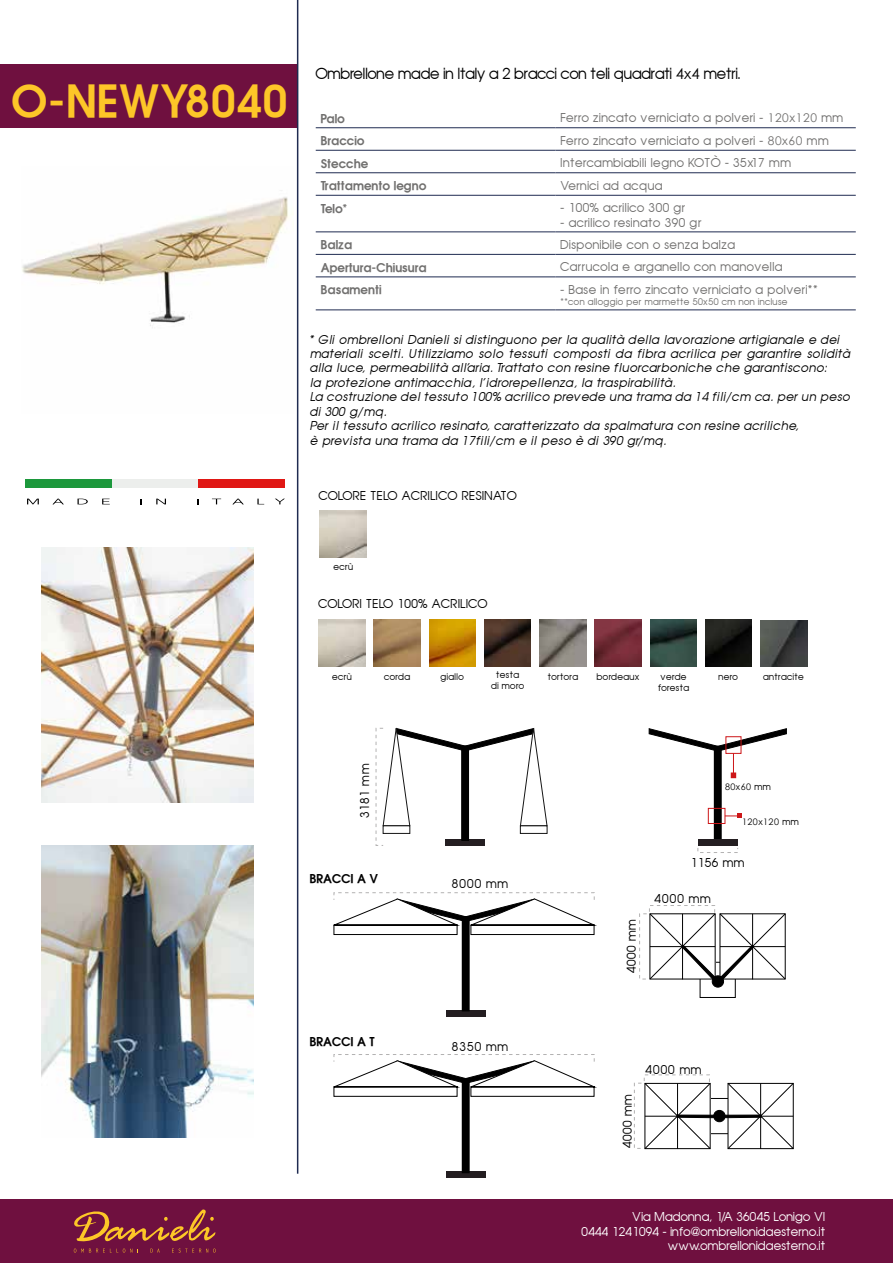
<style>
.page{position:relative;width:893px;height:1263px;background:#fff}
.page>*{position:absolute;margin:0;border:0;box-sizing:border-box;transform-origin:0 0}
.t1{font:700 43.5px "Trendex SSK Semi";color:#fdc628}
.t2{font:15px "Trendex SSK";color:#000}
.t3{font:12px/14.4px "Trendex SSK Italic";letter-spacing:.05em;color:#000}
.t4{font:12px "Trendex SSK";letter-spacing:.05em;color:#71706f}
.t5{font:12px "Trendex SSK";letter-spacing:.05em;color:#000}
.t6{font:12px/14.4px "Trendex SSK";letter-spacing:.025em;color:#fff;text-align:right}
.t7{font:700 12px "Trendex SSK Semi";color:#71706f}
.t8{font:700 12px "Trendex SSK Semi";color:#000}
.t9{font:9px/10.8px "Trendex SSK";letter-spacing:.05em;color:#000;text-align:center}
.t10{font:9px "Trendex SSK";letter-spacing:.05em;color:#71706f}
.t11{font:9px "Century Gothic";letter-spacing:.05em;color:#000}
.s1{font-family:"Century Gothic"}
.s2{font-family:"Trendex SSK"}
</style>
<div class="page">
<div style="left:0;top:64px;width:298px;height:64px;background:#6f103f"></div>
<hr style="left:297px;top:0;width:1px;height:1174px;background:#1f2b51">
<div style="left:26px;top:479px;width:86px;height:8px;background:#1c983c"></div>
<div style="left:112px;top:479px;width:86px;height:8px;background:#eceeec"></div>
<div style="left:198px;top:479px;width:87px;height:8px;background:#e01714"></div>
<svg style="left:27px;top:499px;width:12px;height:5px"></svg>
<svg style="left:53px;top:499px;width:11px;height:5px"></svg>
<svg style="left:78px;top:499px;width:10px;height:5px"></svg>
<svg style="left:102px;top:499px;width:8px;height:5px"></svg>
<svg style="left:156px;top:499px;width:10px;height:5px"></svg>
<svg style="left:212px;top:499px;width:9px;height:5px"></svg>
<svg style="left:232px;top:499px;width:12px;height:5px"></svg>
<svg style="left:257px;top:499px;width:7px;height:5px"></svg>
<svg style="left:275px;top:499px;width:10px;height:5px"></svg>
<hr style="left:316px;top:127px;width:239px;height:1px;background:#1f2b51">
<hr style="left:555px;top:127px;width:301px;height:1px;background:#1f2b51">
<hr style="left:316px;top:150px;width:239px;height:1px;background:#1f2b51">
<hr style="left:555px;top:150px;width:301px;height:1px;background:#1f2b51">
<hr style="left:316px;top:254px;width:239px;height:1px;background:#1f2b51">
<hr style="left:555px;top:254px;width:301px;height:1px;background:#1f2b51">
<hr style="left:316px;top:276px;width:239px;height:1px;background:#1f2b51">
<hr style="left:555px;top:276px;width:301px;height:1px;background:#1f2b51">
<hr style="left:316px;top:309px;width:239px;height:1px;background:#1f2b51">
<hr style="left:555px;top:309px;width:301px;height:1px;background:#1f2b51">
<hr style="left:316px;top:172px;width:239px;height:1px;background:#1f2b51">
<hr style="left:555px;top:172px;width:301px;height:1px;background:#1f2b51">
<hr style="left:316px;top:195px;width:239px;height:1px;background:#1f2b51">
<hr style="left:555px;top:195px;width:301px;height:1px;background:#1f2b51">
<hr style="left:316px;top:231px;width:239px;height:1px;background:#1f2b51">
<hr style="left:555px;top:231px;width:301px;height:1px;background:#1f2b51">
<div style="left:0;top:1199px;width:893px;height:64px;background:#6f103f"></div>
<svg style="left:74px;top:1209px;width:142px;height:43px"></svg>
<img style="left:22px;top:197px;width:267px;height:131px">
<img style="left:41px;top:548px;width:213px;height:254px">
<img style="left:41px;top:845px;width:213px;height:293px">
<img style="left:319px;top:620px;width:46px;height:46px">
<img style="left:374px;top:620px;width:46px;height:46px">
<img style="left:650px;top:620px;width:47px;height:46px">
<img style="left:429px;top:620px;width:47px;height:46px">
<img style="left:705px;top:620px;width:47px;height:46px">
<img style="left:484px;top:620px;width:47px;height:46px">
<img style="left:540px;top:620px;width:46px;height:46px">
<img style="left:761px;top:620px;width:46px;height:46px">
<img style="left:595px;top:620px;width:46px;height:46px">
<img style="left:320px;top:511px;width:46px;height:46px">
<div style="left:700px;top:962px;width:36px;height:36px;border:1px solid #000"></div>
<div style="left:714px;top:746px;width:7px;height:94px;background:#000"></div>
<div style="left:445px;top:839px;width:40px;height:6px;background:#241e21"></div>
<div style="left:462px;top:746px;width:7px;height:94px;background:#000"></div>
<div style="left:461px;top:746px;width:8px;height:94px;border:1px solid #000"></div>
<div style="left:520px;top:825px;width:27px;height:9px;border:1px solid #151515"></div>
<svg style="left:382px;top:727px;width:166px;height:100px"></svg>
<div style="left:383px;top:825px;width:27px;height:9px;border:1px solid #151515"></div>
<svg style="left:649px;top:728px;width:138px;height:50px"></svg>
<div style="left:708px;top:808px;width:17px;height:16px;border:1px solid #cd1719"></div>
<svg style="left:725px;top:814px;width:16px;height:4px"></svg>
<div style="left:446px;top:1010px;width:40px;height:6px;background:#241e21"></div>
<div style="left:462px;top:917px;width:7px;height:94px;background:#000"></div>
<svg style="left:333px;top:898px;width:262px;height:37px"></svg>
<div style="left:698px;top:840px;width:40px;height:6px;background:#241e21"></div>
<svg style="left:649px;top:913px;width:137px;height:70px"></svg>
<div style="left:712px;top:976px;width:11px;height:11px;background:#000;border-radius:50%"></div>
<div style="left:712px;top:975px;width:12px;height:12px;border:1px solid #000;border-radius:50%"></div>
<svg style="left:644px;top:1083px;width:150px;height:66px"></svg>
<div style="left:639px;top:913px;width:8px;height:66px;border:1px dashed #b3b2b2"></div>
<div style="left:649px;top:905px;width:66px;height:8px;border:1px dashed #b3b2b2"></div>
<div style="left:634px;top:1083px;width:8px;height:65px;border:1px dashed #b3b2b2"></div>
<div style="left:698px;top:848px;width:40px;height:5px;border:1px dashed #b3b2b2"></div>
<div style="left:376px;top:728px;width:7px;height:118px;border:1px dashed #b3b2b2"></div>
<div style="left:334px;top:892px;width:260px;height:8px;border:1px dashed #b3b2b2"></div>
<div style="left:446px;top:1172px;width:40px;height:6px;background:#241e21"></div>
<div style="left:462px;top:1078px;width:7px;height:95px;background:#000"></div>
<svg style="left:333px;top:1060px;width:262px;height:37px"></svg>
<div style="left:334px;top:1054px;width:260px;height:8px;border:1px dashed #b3b2b2"></div>
<h1 class="t1" style="left:11px;top:73px;width:279px">O-NEWY8040</h1>
<p class="t2" style="left:316px;top:64px;width:426px">Ombrellone made in Italy a 2 bracci con teli quadrati <span class="s1">4x4</span> metri.</p>
<p class="t7" style="left:321px;top:110px;width:26px">Palo</p>
<p class="t4" style="left:561px;top:110px;width:284px">Ferro zincato verniciato a polveri - <span class="s1">120x120</span> mm</p>
<p class="t7" style="left:321px;top:133px;width:45px">Braccio</p>
<p class="t4" style="left:561px;top:133px;width:270px">Ferro zincato verniciato a polveri - <span class="s1">80x60</span> mm</p>
<p class="t7" style="left:321px;top:155px;width:49px">Stecche</p>
<p class="t4" style="left:561px;top:155px;width:232px">Intercambiabili legno KOTÒ - 35x17 mm</p>
<p class="t7" style="left:321px;top:178px;width:107px">Trattamento legno</p>
<p class="t4" style="left:561px;top:178px;width:103px">Vernici ad acqua</p>
<p class="t7" style="left:321px;top:200px;width:28px">Telo*</p>
<p class="t4" style="left:561px;top:200px;width:126px">- 100% acrilico 300 gr</p>
<p class="t4" style="left:561px;top:215px;width:142px">- acrilico resinato 390 gr</p>
<p class="t7" style="left:321px;top:237px;width:33px">Balza</p>
<p class="t4" style="left:561px;top:237px;width:176px">Disponibile con o senza balza</p>
<p class="t7" style="left:321px;top:259px;width:107px">Apertura-Chiusura</p>
<p class="t4" style="left:561px;top:259px;width:223px">Carrucola e arganello con manovella</p>
<p class="t7" style="left:321px;top:282px;width:62px">Basamenti</p>
<p class="t4" style="left:561px;top:282px;width:259px">- Base in ferro zincato verniciato a polveri**</p>
<p class="t10" style="left:561px;top:296px;width:228px">**con alloggio per marmette 50x50 cm non incluse</p>
<p class="t3" style="left:310px;top:332px;width:541px">* Gli ombrelloni Danieli si distinguono per la qualità della lavorazione artigianale e dei materiali scelti. Utilizziamo solo tessuti composti da fibra acrilica per garantire solidità alla luce, permeabilità all’aria. Trattato con resine fluorcarboniche che garantiscono:<br>la protezione antimacchia, l’idrorepellenza, la traspirabilità.<br>La costruzione del tessuto 100% acrilico prevede una trama da 14 fili/cm ca. per un peso di 300 g/mq.<br>Per il tessuto acrilico resinato, caratterizzato da spalmatura con resine acriliche,<br>è prevista una trama da 17fili/cm e il peso è di 390 gr/mq.</p>
<p class="t5" style="left:319px;top:488px;width:199px">COLORE TELO ACRILICO RESINATO</p>
<p class="t9" style="left:333px;top:561px;width:21px">ecrù</p>
<p class="t5" style="left:319px;top:596px;width:170px">COLORI TELO 100% ACRILICO</p>
<p class="t9" style="left:332px;top:671px;width:21px">ecrù</p>
<p class="t9" style="left:384px;top:671px;width:27px">corda</p>
<p class="t9" style="left:441px;top:671px;width:25px">giallo</p>
<p class="t9" style="left:491px;top:669px;width:34px">testa<br>di moro</p>
<p class="t9" style="left:548px;top:671px;width:32px">tortora</p>
<p class="t9" style="left:597px;top:671px;width:44px">bordeaux</p>
<p class="t9" style="left:658px;top:671px;width:32px;text-align:left">verde foresta</p>
<p class="t9" style="left:718px;top:671px;width:21px">nero</p>
<p class="t9" style="left:763px;top:671px;width:42px">antracite</p>
<p class="t5" style="left:357px;top:818px;width:55px;rotate:-90deg">3181 mm</p>
<p class="t8" style="left:310px;top:871px;width:70px">BRACCI A V</p>
<p class="t8" style="left:310px;top:1034px;width:67px">BRACCI A T</p>
<p class="t5" style="left:452px;top:876px;width:58px">8000 mm</p>
<p class="t5" style="left:452px;top:1038px;width:58px">8350 mm</p>
<p class="t11" style="left:725px;top:781px;width:47px">80x60 <span class="s2">mm</span></p>
<p class="t11" style="left:742px;top:815px;width:58px">120x120 <span class="s2">mm</span></p>
<p class="t5" style="left:624px;top:973px;width:55px;rotate:-90deg">4000 mm</p>
<p class="t5" style="left:691px;top:855px;width:55px">1156 mm</p>
<p class="t5" style="left:654px;top:891px;width:58px">4000 mm</p>
<p class="t5" style="left:620px;top:1148px;width:55px;rotate:-90deg">4000 mm</p>
<p class="t5" style="left:645px;top:1062px;width:58px">4000 mm</p>
<p class="t6" style="left:582px;top:1209px;width:245px">Via Madonna, 1/A 36045 Lonigo VI<br>0444 1241094 - info@ombrellonidaesterno.it www.ombrellonidaesterno.it</p>
</div>
